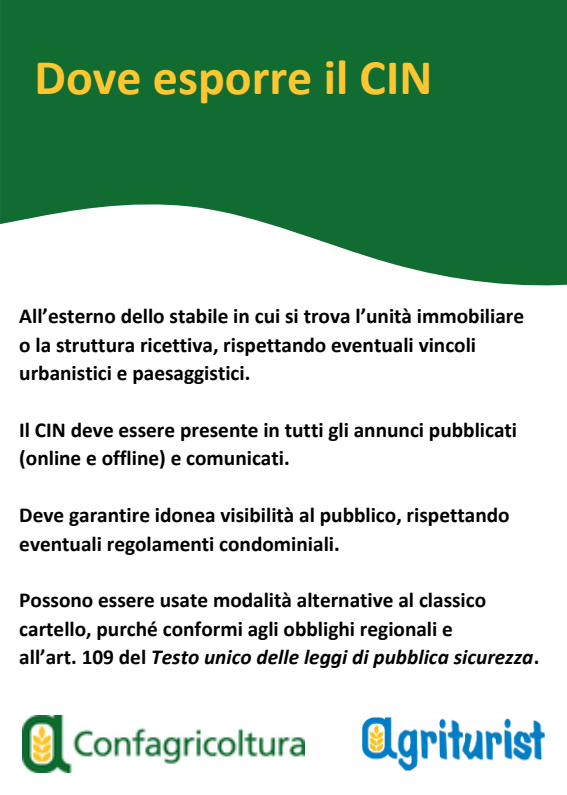
<style>
.page{position:relative;width:567px;height:795px;background:#fff}
.page>*{position:absolute;margin:0;border:0;box-sizing:border-box;transform-origin:0 0}
.t1{font:700 50px "Calibri";color:#fec731}
.t2{font:700 21.2px/28.4px "Calibri";color:#000}
.t3{font:italic 700 21.2px "Calibri";color:#000}
.s1{font-style:normal}
</style>
<div class="page">
<svg style="left:0;top:0;width:567px;height:286px;fill:#106c31"></svg>
<img style="left:361px;top:717px;width:185px;height:54px">
<img style="left:22px;top:716px;width:282px;height:57px">
<p class="t1" style="left:35px;top:56px;width:399px">Dove esporre il CIN</p>
<h1 class="t2" style="left:19px;top:304px;width:506px">All’esterno dello stabile in cui si trova l’unità immobiliare</h1>
<p class="t2" style="left:19px;top:332px;width:458px">o la struttura ricettiva, rispettando eventuali vincoli urbanistici e paesaggistici.</p>
<p class="t2" style="left:19px;top:417px;width:499px">Il CIN deve essere presente in tutti gli annunci pubblicati (online e offline) e comunicati.</p>
<p class="t2" style="left:19px;top:503px;width:492px">Deve garantire idonea visibilità al pubblico, rispettando eventuali regolamenti condominiali.</p>
<p class="t2" style="left:19px;top:588px;width:468px">Possono essere usate modalità alternative al classico cartello, purché conformi agli obblighi regionali e</p>
<p class="t3" style="left:19px;top:648px;width:522px"><span class="s1">all’art. 109 del</span> Testo unico delle leggi di pubblica sicurezza<span class="s1">.</span></p>
</div>
